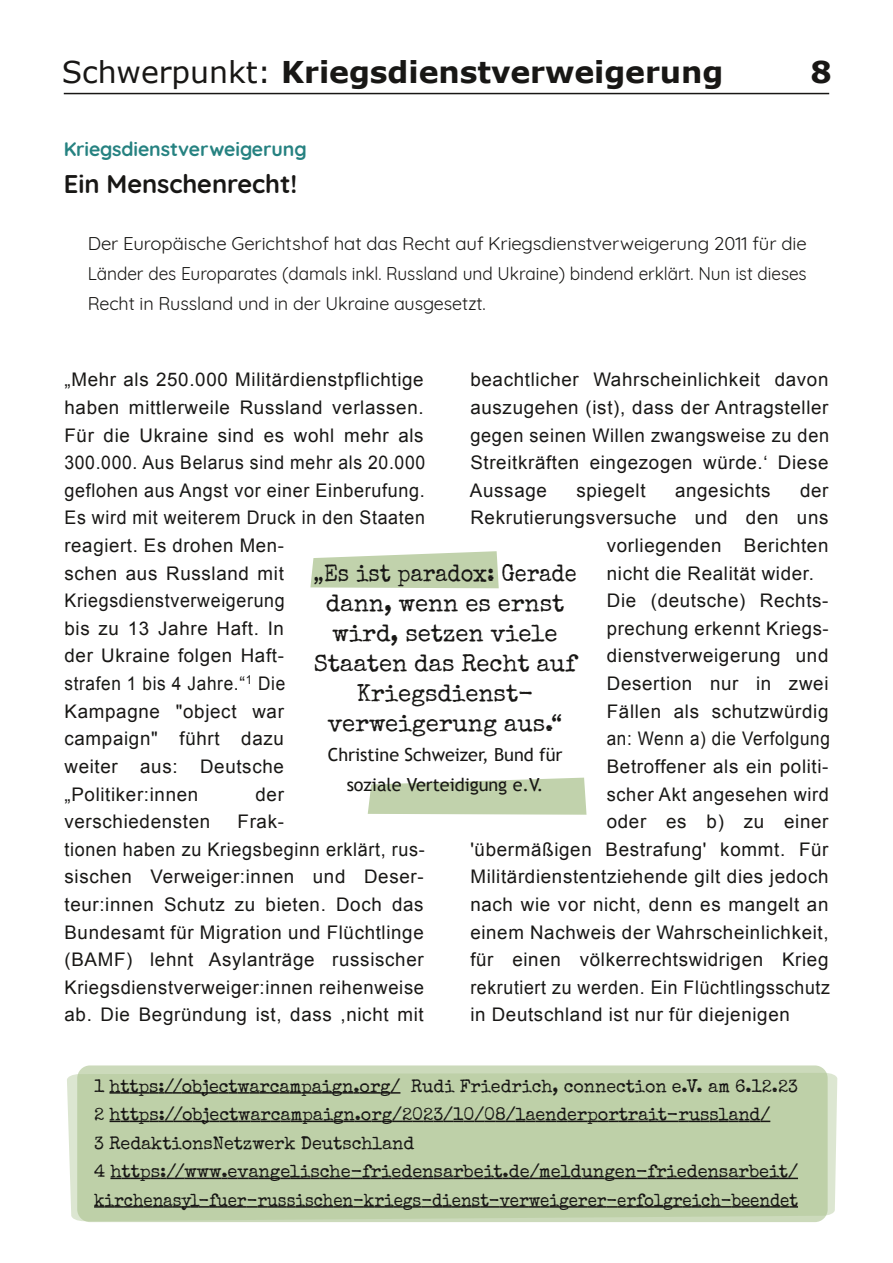
<style>
.page{position:relative;width:893px;height:1263px;background:#fff}
.page>*{position:absolute;margin:0;border:0;box-sizing:border-box;transform-origin:0 0}
.t1{font:700 30px "Verdana";letter-spacing:-.005em;color:#181715}
.t2{font:700 25.5px "Quicksand";letter-spacing:-.005em;color:#181715}
.t3{font:24px/30px "Special Elite";color:#181715;text-align:center;scale:.91 1}
.t4{font:700 19.5px "Quicksand";letter-spacing:-.005em;color:#268281}
.t5{font:18.75px/27.6px "Arial";letter-spacing:.035em;color:#181715}
.t6{font:18.75px "Arial";letter-spacing:.035em;color:#181715;scale:.94 1}
.t7{font:18.75px "Arial";letter-spacing:.035em;color:#181715;scale:.91 1}
.t8{font:18px/28.5px "Special Elite";letter-spacing:-.005em;color:#181715}
.t9{font:18px/30px "Quicksand";letter-spacing:-.005em;color:#181715;text-align:justify}
.t10{font:18px/30px "Trebuchet MS";letter-spacing:-.005em;color:#181715;text-align:center}
.s1{font-weight:400}
</style>
<div class="page">
<hr style="left:64px;top:93px;width:765px;height:1px;background:#181715">
<svg style="left:310px;top:551px;width:189px;height:37px"></svg>
<svg style="left:368px;top:778px;width:218px;height:37px"></svg>
<svg style="left:67px;top:1073px;width:770px;height:148px;fill:#dce6d1"></svg>
<div style="left:77px;top:1065px;width:751px;height:157px;background:#aac28e;border-radius:13px;opacity:.6"></div>
<svg style="left:109px;top:1092px;width:291px;height:1px"></svg>
<svg style="left:110px;top:1120px;width:660px;height:2px"></svg>
<svg style="left:110px;top:1177px;width:688px;height:2px"></svg>
<svg style="left:94px;top:1206px;width:704px;height:1px"></svg>
<h1 class="t1" style="left:62px;top:58px;width:663px"><span class="s1">Schwerpunkt:</span> Kriegsdienstverweigerung</h1>
<h1 class="t1" style="left:810px;top:58px;width:23px">8</h1>
<p class="t4" style="left:64px;top:138px;width:245px">Kriegsdienstverweigerung</p>
<h2 class="t2" style="left:64px;top:169px;width:235px">Ein Menschenrecht!</h2>
<p class="t9" style="left:88px;top:226px;width:720px">Der Europäische Gerichtshof hat das Recht auf Kriegsdienstverweigerung 2011 für die Länder des Europarates (damals inkl. Russland und Ukraine) bindend erklärt. Nun ist dieses Recht in Russland und in der Ukraine ausgesetzt.</p>
<p class="t5" style="left:64px;top:368px;width:362px">„Mehr als 250.000 Militärdienstpflichtige haben mittlerweile Russland verlassen.<br>Für die Ukraine sind es wohl mehr als<br>300.000. Aus Belarus sind mehr als 20.000 geflohen aus Angst vor einer Einberufung.<br>Es wird mit weiterem Druck in den Staaten reagiert. Es drohen Men-<br>schen aus Russland mit<br>Kriegsdienstverweigerung<br>bis zu 13 Jahre Haft. In<br>der Ukraine folgen Haft-<br>strafen 1 bis 4 Jahre.“<sup>1</sup> Die<br>Kampagne "object war<br>campaign" führt dazu<br>weiter aus: Deutsche<br>„Politiker:innen</p>
<p class="t5" style="left:470px;top:368px;width:361px;text-align:justify">beachtlicher Wahrscheinlichkeit davon auszugehen (ist), dass der Antragsteller gegen seinen Willen zwangsweise zu den Streitkräften eingezogen würde.‘ Diese Aussage</p>
<p class="t5" style="left:576px;top:478px;width:71px">spiegelt</p>
<p class="t5" style="left:675px;top:478px;width:97px">angesichts</p>
<p class="t5" style="left:800px;top:478px;width:30px">der</p>
<p class="t5" style="left:470px;top:506px;width:360px">Rekrutierungsversuche und den uns</p>
<p class="t5" style="left:607px;top:533px;width:223px">vorliegenden Berichten</p>
<p class="t5" style="left:607px;top:561px;width:209px">nicht die Realität wider.</p>
<p class="t5" style="left:607px;top:589px;width:223px">Die (deutsche) Rechts-</p>
<p class="t5" style="left:607px;top:616px;width:223px">prechung erkennt Kriegs-</p>
<p class="t5" style="left:607px;top:644px;width:223px">dienstverweigerung und</p>
<p class="t5" style="left:607px;top:671px;width:223px">Desertion nur in zwei</p>
<p class="t5" style="left:607px;top:699px;width:223px">Fällen als schutzwürdig</p>
<p class="t7" style="left:607px;top:732px;width:247px">an: Wenn a) die Verfolgung</p>
<p class="t5" style="left:607px;top:754px;width:223px">Betroffener als ein politi-</p>
<p class="t5" style="left:607px;top:782px;width:224px">scher Akt angesehen wird</p>
<p class="t5" style="left:607px;top:809px;width:223px">oder es b) zu einer</p>
<p class="t5" style="left:470px;top:837px;width:360px">'übermäßigen Bestrafung' kommt. Für</p>
<p class="t5" style="left:470px;top:865px;width:360px">Militärdienstentziehende gilt dies jedoch</p>
<p class="t5" style="left:470px;top:892px;width:360px">nach wie vor nicht, denn es mangelt an</p>
<p class="t5" style="left:470px;top:920px;width:360px">einem Nachweis der Wahrscheinlichkeit,</p>
<p class="t5" style="left:470px;top:947px;width:360px">für einen völkerrechtswidrigen Krieg</p>
<p class="t6" style="left:470px;top:980px;width:384px">rekrutiert zu werden. Ein Flüchtlingsschutz</p>
<p class="t5" style="left:470px;top:1003px;width:321px">in Deutschland ist nur für diejenigen</p>
<p class="t3" style="left:314px;top:558px;width:290px">„Es ist paradox: Gerade dann, wenn es ernst wird, setzen viele<br>Staaten das Recht auf<br>Kriegsdienst&shy;verweigerung aus.“</p>
<p class="t10" style="left:328px;top:741px;width:236px">Christine Schweizer, Bund für soziale Verteidigung e.V.</p>
<p class="t5" style="left:256px;top:782px;width:30px">der</p>
<p class="t5" style="left:64px;top:809px;width:147px">verschiedensten</p>
<p class="t5" style="left:64px;top:809px;width:362px;text-indent:173px">Frak-<br>tionen haben zu Kriegsbeginn erklärt, rus&shy;sischen Verweiger:innen und Deser&shy;teur:innen Schutz zu bieten. Doch das Bundesamt für Migration und Flüchtlinge (BAMF) lehnt Asylanträge russischer Kriegsdienstverweiger:innen reihenweise ab. Die Begründung ist, dass ,nicht mit</p>
<p class="t8" style="left:94px;top:1072px;width:706px">1 https://objectwarcampaign.org/ Rudi Friedrich, connection e.V. am 6.12.23<br>2 https://objectwarcampaign.org/2023/10/08/laenderportrait-russland/<br>3 RedaktionsNetzwerk Deutschland<br>4 https://www.evangelische-friedensarbeit.de/meldungen-friedensarbeit/ kirchenasyl-fuer-russischen-kriegs-dienst-verweigerer-erfolgreich-beendet</p>
</div>
